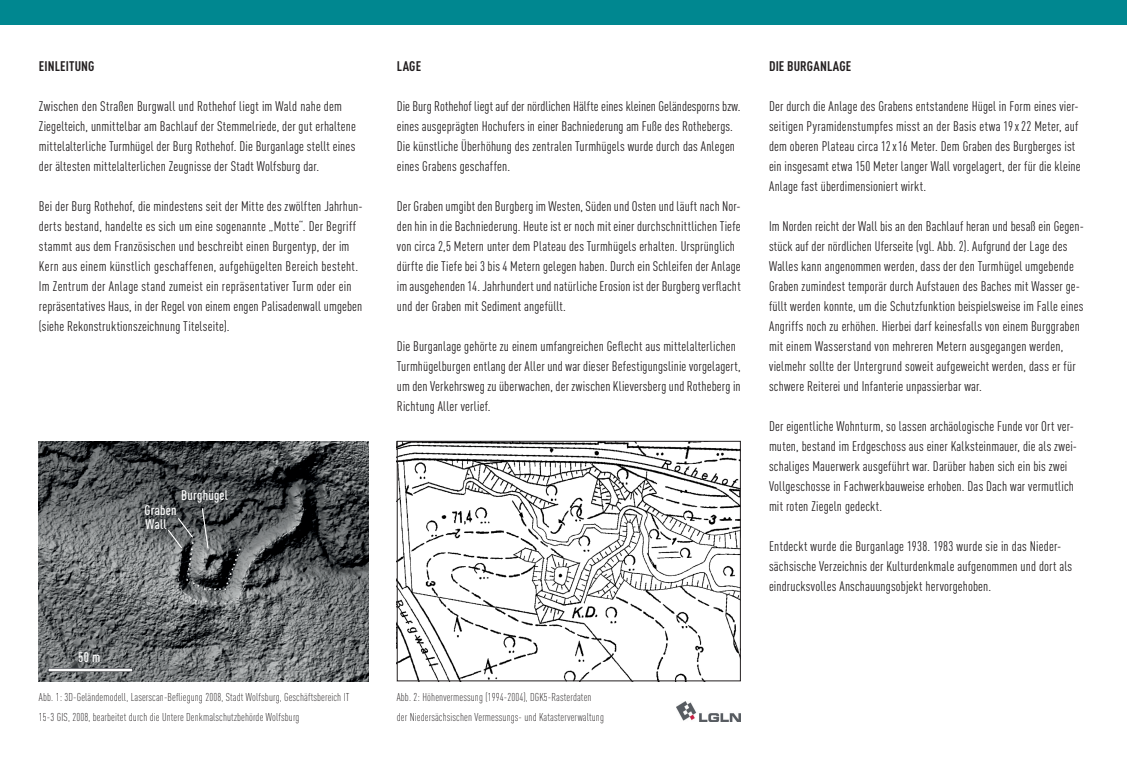
<style>
.page{position:relative;width:1127px;height:766px;background:#fff}
.page>*{position:absolute;margin:0;border:0;box-sizing:border-box;transform-origin:0 0}
.t1{font:13.75px/20px "DIN Cond";letter-spacing:.01em;color:#231f20}
.t2{font:700 13.75px "DIN Cond";letter-spacing:.01em;color:#231f20}
.t3{font:500 13.75px/14.1px "DIN Cond";letter-spacing:.02em;color:#fff}
.t4{font:300 11.25px/20px "DIN Cond";letter-spacing:.01em;color:#231f20}
</style>
<div class="page">
<div style="left:0;top:0;width:1127px;height:25px;background:#008790"></div>
<img style="left:399px;top:443px;width:340px;height:236px">
<div style="left:397px;top:441px;width:344px;height:240px;border:1px solid #231f20"></div>
<img style="left:39px;top:441px;width:329px;height:240px">
<svg style="left:167px;top:517px;width:27px;height:32px"></svg>
<svg style="left:201px;top:507px;width:8px;height:42px"></svg>
<img style="left:676px;top:701px;width:64px;height:20px">
<p class="t2" style="left:39px;top:57px;width:57px">EINLEITUNG</p>
<p class="t1" style="left:39px;top:96px;width:318px">Zwischen den Straßen Burgwall und Rothehof liegt im Wald nahe dem Ziegelteich, unmittelbar am Bachlauf der Stemmelriede, der gut erhaltene mittelalterliche Turmhügel der Burg Rothehof. Die Burganlage stellt eines der ältesten mittelalterlichen Zeugnisse der Stadt Wolfsburg dar.</p>
<p class="t1" style="left:39px;top:196px;width:325px">Bei der Burg Rothehof, die mindestens seit der Mitte des zwölften Jahrhun&shy;derts bestand, handelte es sich um eine sogenannte „Motte“. Der Begriff stammt aus dem Französischen und beschreibt einen Burgentyp, der im Kern aus einem künstlich geschaffenen, aufgehügelten Bereich besteht.<br>Im Zentrum der Anlage stand zumeist ein repräsentativer Turm oder ein repräsentatives Haus, in der Regel von einem engen Palisadenwall umgeben (siehe Rekonstruktionszeichnung Titelseite).</p>
<p class="t3" style="left:181px;top:488px;width:49px">Burghügel</p>
<p class="t3" style="left:145px;top:503px;width:34px">Graben<br>Wall</p>
<p class="t3" style="left:78px;top:649px;width:24px">50 m</p>
<p class="t4" style="left:39px;top:687px;width:312px">Abb. 1: 3D-Geländemodell, Laserscan-Befliegung 2008, Stadt Wolfsburg, Geschäftsbereich IT<br>15-3 GIS, 2008, bearbeitet durch die Untere Denkmalschutzbehörde Wolfsburg</p>
<p class="t2" style="left:397px;top:57px;width:24px">LAGE</p>
<p class="t1" style="left:397px;top:96px;width:345px">Die Burg Rothehof liegt auf der nördlichen Hälfte eines kleinen Geländesporns bzw. eines ausgeprägten Hochufers in einer Bachniederung am Fuße des Rothebergs.<br>Die künstliche Überhöhung des zentralen Turmhügels wurde durch das Anlegen eines Grabens geschaffen.</p>
<p class="t1" style="left:397px;top:196px;width:345px">Der Graben umgibt den Burgberg im Westen, Süden und Osten und läuft nach Nor&shy;den hin in die Bachniederung. Heute ist er noch mit einer durchschnittlichen Tiefe von circa 2,5 Metern unter dem Plateau des Turmhügels erhalten. Ursprünglich dürfte die Tiefe bei 3 bis 4 Metern gelegen haben. Durch ein Schleifen der Anlage im ausgehenden 14. Jahrhundert und natürliche Erosion ist der Burgberg verflacht und der Graben mit Sediment angefüllt.</p>
<p class="t1" style="left:397px;top:336px;width:345px">Die Burganlage gehörte zu einem umfangreichen Geflecht aus mittelalterlichen Turmhügelburgen entlang der Aller und war dieser Befestigungslinie vorgelagert, um den Verkehrsweg zu überwachen, der zwischen Klieversberg und Rotheberg in Richtung Aller verlief.</p>
<p class="t2" style="left:769px;top:57px;width:82px">DIE BURGANLAGE</p>
<p class="t1" style="left:769px;top:96px;width:313px">Der durch die Anlage des Grabens entstandene Hügel in Form eines vier&shy;seitigen Pyramidenstumpfes misst an der Basis etwa 19 x 22 Meter, auf dem oberen Plateau circa 12 x 16 Meter. Dem Graben des Burgberges ist ein insgesamt etwa 150 Meter langer Wall vorgelagert, der für die kleine Anlage fast überdimensioniert wirkt.</p>
<p class="t1" style="left:769px;top:216px;width:316px">Im Norden reicht der Wall bis an den Bachlauf heran und besaß ein Gegen&shy;stück auf der nördlichen Uferseite (vgl. Abb. 2). Aufgrund der Lage des Walles kann angenommen werden, dass der den Turmhügel umgebende Graben zumindest temporär durch Aufstauen des Baches mit Wasser ge&shy;füllt werden konnte, um die Schutzfunktion beispielsweise im Falle eines Angriffs noch zu erhöhen. Hierbei darf keinesfalls von einem Burggraben mit einem Wasserstand von mehreren Metern ausgegangen werden, vielmehr sollte der Untergrund soweit aufgeweicht werden, dass er für schwere Reiterei und Infanterie unpassierbar war.</p>
<p class="t1" style="left:769px;top:416px;width:309px">Der eigentliche Wohnturm, so lassen archäologische Funde vor Ort ver&shy;muten, bestand im Erdgeschoss aus einer Kalksteinmauer, die als zwei&shy;schaliges Mauerwerk ausgeführt war. Darüber haben sich ein bis zwei Vollgeschosse in Fachwerkbauweise erhoben. Das Dach war vermutlich mit roten Ziegeln gedeckt.</p>
<p class="t1" style="left:769px;top:536px;width:305px">Entdeckt wurde die Burganlage 1938. 1983 wurde sie in das Nieder&shy;sächsische Verzeichnis der Kulturdenkmale aufgenommen und dort als eindrucksvolles Anschauungsobjekt hervorgehoben.</p>
<p class="t4" style="left:397px;top:687px;width:209px">Abb. 2: Höhenvermessung (1994-2004), DGK5-Rasterdaten der Niedersächsischen Vermessungs- und Katasterverwaltung</p>
</div>
